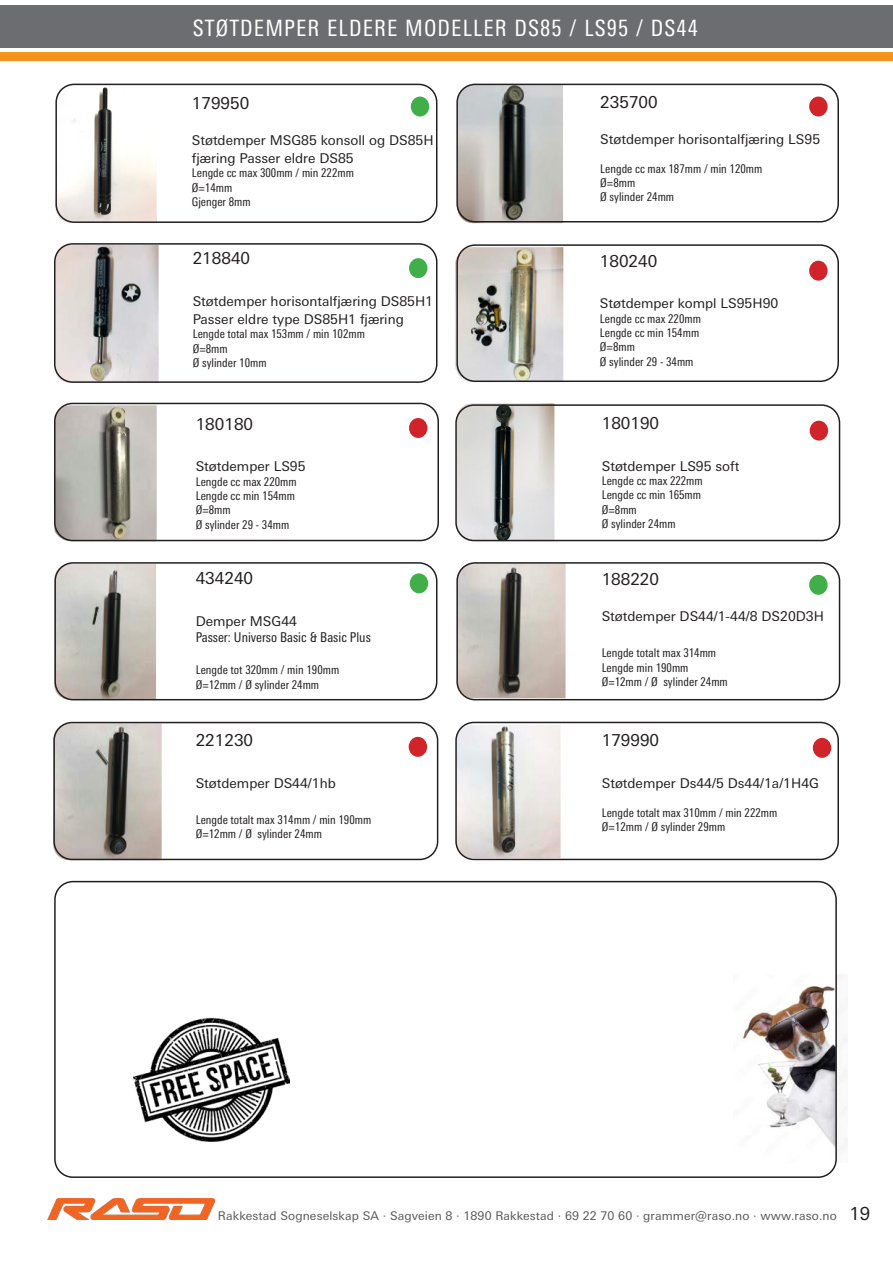
<style>
.page{position:relative;width:893px;height:1263px;background:#fff}
.page>*{position:absolute;margin:0;border:0;box-sizing:border-box;transform-origin:0 0}
.titel_fut{font:condensed 22.5px "Univers Next Pro";letter-spacing:.05em;color:#fff}
.t1{font:18px "Univers Next Pro";color:#231f20}
.t2{font:16.5px "Univers Next Pro";color:#231f20}
.t3{font:13.5px/18px "Univers Next Pro";color:#231f20}
.t4{font:condensed 13.5px "Univers Next Pro";color:#231f20}
.t5{font:condensed 12px "Univers Next Pro";color:#231f20}
.t6{font:12px "Univers Next Pro";letter-spacing:.01em;color:#57585a}
</style>
<div class="page">
<img style="left:55px;top:405px;width:102px;height:136px">
<div style="left:0;top:5px;width:893px;height:43px;background:#6c6d70"></div>
<div style="left:0;top:52px;width:893px;height:9px;background:#f7931d"></div>
<img style="left:458px;top:85px;width:105px;height:138px">
<img style="left:458px;top:403px;width:96px;height:138px">
<img style="left:455px;top:247px;width:108px;height:135px">
<img style="left:55px;top:246px;width:104px;height:137px">
<div style="left:54px;top:243px;width:383px;height:140px;border:2px solid #231f20;border-radius:18px"></div>
<img style="left:54px;top:565px;width:102px;height:135px">
<img style="left:459px;top:565px;width:107px;height:133px">
<img style="left:458px;top:725px;width:103px;height:132px">
<img style="left:53px;top:723px;width:109px;height:137px">
<img style="left:55px;top:85px;width:102px;height:137px">
<div style="left:54px;top:403px;width:385px;height:138px;border:2px solid #231f20;border-radius:18px"></div>
<div style="left:455px;top:404px;width:385px;height:137px;border:2px solid #231f20;border-radius:18px"></div>
<div style="left:54px;top:562px;width:383px;height:138px;border:2px solid #231f20;border-radius:18px"></div>
<div style="left:53px;top:722px;width:385px;height:138px;border:2px solid #231f20;border-radius:18px"></div>
<div style="left:455px;top:722px;width:384px;height:138px;border:2px solid #231f20;border-radius:18px"></div>
<div style="left:456px;top:562px;width:384px;height:138px;border:2px solid #231f20;border-radius:18px"></div>
<div style="left:456px;top:244px;width:383px;height:138px;border:2px solid #231f20;border-radius:18px"></div>
<div style="left:55px;top:84px;width:382px;height:139px;border:2px solid #231f20;border-radius:18px"></div>
<div style="left:410px;top:573px;width:18px;height:20px;background:#40ae49;border-radius:50%"></div>
<div style="left:809px;top:97px;width:19px;height:19px;background:#d1232a;border-radius:50%"></div>
<div style="left:809px;top:261px;width:19px;height:20px;background:#d1232a;border-radius:50%"></div>
<div style="left:456px;top:84px;width:383px;height:138px;border:2px solid #231f20;border-radius:18px"></div>
<div style="left:409px;top:418px;width:18px;height:20px;background:#d1232a;border-radius:50%"></div>
<div style="left:809px;top:575px;width:19px;height:20px;background:#40ae49;border-radius:50%"></div>
<div style="left:810px;top:421px;width:18px;height:20px;background:#d1232a;border-radius:50%"></div>
<div style="left:409px;top:737px;width:18px;height:20px;background:#d1232a;border-radius:50%"></div>
<div style="left:813px;top:738px;width:18px;height:20px;background:#d1232a;border-radius:50%"></div>
<div style="left:411px;top:97px;width:18px;height:19px;background:#40ae49;border-radius:50%"></div>
<div style="left:409px;top:258px;width:18px;height:20px;background:#40ae49;border-radius:50%"></div>
<img style="left:742px;top:985px;width:105px;height:168px">
<div style="left:54px;top:881px;width:783px;height:297px;border:2px solid #231f20;border-radius:18px"></div>
<img style="left:134px;top:1017px;width:155px;height:125px">
<img style="left:48px;top:1199px;width:167px;height:20px">
<p class="titel_fut" style="left:193px;top:15px;width:507px">STØTDEMPER ELDERE MODELLER DS85 / LS95 / DS44</p>
<p class="t2" style="left:192px;top:93px;width:59px">179950</p>
<p class="t3" style="left:192px;top:131px;width:243px">Støtdemper MSG85 konsoll og DS85H fjæring Passer eldre DS85</p>
<p class="t5" style="left:192px;top:166px;width:164px">Lengde cc max 300mm / min 222mm</p>
<p class="t5" style="left:192px;top:180px;width:42px">Ø=14mm</p>
<p class="t5" style="left:192px;top:195px;width:60px">Gjenger 8mm</p>
<p class="t2" style="left:193px;top:249px;width:59px">218840</p>
<p class="t3" style="left:193px;top:292px;width:242px">Støtdemper horisontalfjæring DS85H1</p>
<p class="t3" style="left:193px;top:310px;width:213px">Passer eldre type DS85H1 fjæring</p>
<p class="t5" style="left:193px;top:327px;width:174px">Lengde total max 153mm / min 102mm</p>
<p class="t5" style="left:193px;top:341px;width:37px">Ø=8mm</p>
<p class="t5" style="left:193px;top:356px;width:75px">Ø sylinder 10mm</p>
<p class="t2" style="left:196px;top:414px;width:59px">180180</p>
<p class="t3" style="left:196px;top:457px;width:111px">Støtdemper LS95</p>
<p class="t5" style="left:196px;top:474px;width:103px">Lengde cc max 220mm</p>
<p class="t5" style="left:196px;top:489px;width:101px">Lengde cc min 154mm</p>
<p class="t5" style="left:196px;top:503px;width:37px">Ø=8mm</p>
<p class="t5" style="left:196px;top:517px;width:95px">Ø sylinder 29 - 34mm</p>
<p class="t2" style="left:196px;top:569px;width:59px">434240</p>
<p class="t3" style="left:196px;top:612px;width:103px">Demper MSG44</p>
<p class="t4" style="left:196px;top:629px;width:177px">Passer: Universo Basic &amp; Basic Plus</p>
<p class="t5" style="left:196px;top:663px;width:145px">Lengde tot 320mm / min 190mm</p>
<p class="t5" style="left:196px;top:677px;width:125px">Ø=12mm / Ø sylinder 24mm</p>
<p class="t2" style="left:196px;top:731px;width:59px">221230</p>
<p class="t3" style="left:196px;top:774px;width:142px">Støtdemper DS44/1hb</p>
<p class="t5" style="left:196px;top:812px;width:177px">Lengde totalt max 314mm / min 190mm</p>
<p class="t5" style="left:196px;top:827px;width:128px">Ø=12mm / Ø sylinder 24mm</p>
<p class="t2" style="left:600px;top:92px;width:59px">235700</p>
<p class="t3" style="left:600px;top:130px;width:221px">Støtdemper horisontalfjæring LS95</p>
<p class="t5" style="left:600px;top:161px;width:164px">Lengde cc max 187mm / min 120mm</p>
<p class="t5" style="left:600px;top:176px;width:37px">Ø=8mm</p>
<p class="t5" style="left:600px;top:190px;width:75px">Ø sylinder 24mm</p>
<p class="t2" style="left:600px;top:252px;width:59px">180240</p>
<p class="t3" style="left:600px;top:294px;width:180px">Støtdemper kompl LS95H90</p>
<p class="t5" style="left:600px;top:311px;width:103px">Lengde cc max 220mm</p>
<p class="t5" style="left:600px;top:326px;width:101px">Lengde cc min 154mm</p>
<p class="t5" style="left:600px;top:340px;width:37px">Ø=8mm</p>
<p class="t5" style="left:600px;top:355px;width:95px">Ø sylinder 29 - 34mm</p>
<p class="t2" style="left:602px;top:414px;width:59px">180190</p>
<p class="t3" style="left:602px;top:457px;width:139px">Støtdemper LS95 soft</p>
<p class="t5" style="left:602px;top:474px;width:103px">Lengde cc max 222mm</p>
<p class="t5" style="left:602px;top:488px;width:101px">Lengde cc min 165mm</p>
<p class="t5" style="left:602px;top:502px;width:37px">Ø=8mm</p>
<p class="t5" style="left:602px;top:517px;width:75px">Ø sylinder 24mm</p>
<p class="t2" style="left:602px;top:570px;width:59px">188220</p>
<p class="t3" style="left:602px;top:607px;width:224px">Støtdemper DS44/1-44/8 DS20D3H</p>
<p class="t5" style="left:602px;top:646px;width:116px">Lengde totalt max 314mm</p>
<p class="t5" style="left:602px;top:660px;width:88px">Lengde min 190mm</p>
<p class="t5" style="left:602px;top:675px;width:128px">Ø=12mm / Ø sylinder 24mm</p>
<p class="t2" style="left:602px;top:731px;width:59px">179990</p>
<p class="t3" style="left:602px;top:774px;width:219px">Støtdemper Ds44/5 Ds44/1a/1H4G</p>
<p class="t5" style="left:602px;top:805px;width:177px">Lengde totalt max 310mm / min 222mm</p>
<p class="t5" style="left:602px;top:820px;width:125px">Ø=12mm / Ø sylinder 29mm</p>
<p class="t6" style="left:218px;top:1209px;width:620px">Rakkestad Sogneselskap SA · Sagveien 8 · 1890 Rakkestad · 69 22 70 60 · grammer@raso.no · www.raso.no</p>
<p class="t1" style="left:849px;top:1203px;width:22px">19</p>
</div>
